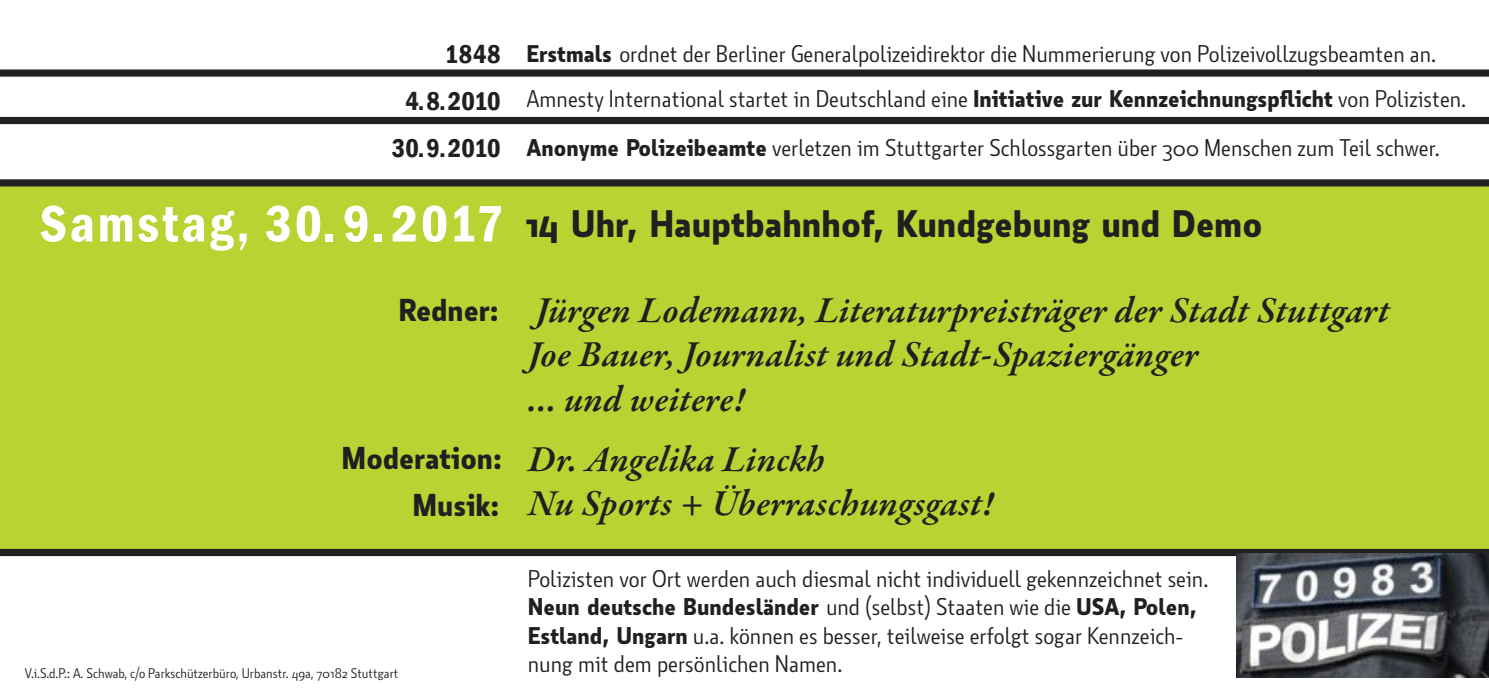
<style>
.page{position:relative;width:1489px;height:695px;background:#fff}
.page>*{position:absolute;margin:0;border:0;box-sizing:border-box;transform-origin:0 0}
.t1{font:600 condensed 53px "Franklin Gothic";letter-spacing:.05em;color:#fff}
.t2{font:italic 600 37.25px "Garamond Premr Pro";letter-spacing:.01em;color:#231f20}
.t3{font:700 37.25px "Botanika Std";color:#231f20}
.t4{font:700 30.75px "Botanika Std";color:#231f20}
.t5{font:600 condensed 26.5px "Franklin Gothic";color:#231f20}
.t6{font:23.5px/28px "Botanika Std";color:#231f20}
.t7{font:13.5px "Botanika Std";color:#231f20}
.s1{font-weight:700}
</style>
<div class="page">
<div style="left:0;top:186px;width:1488px;height:363px;background:#b8d432"></div>
<div style="left:0;top:69px;width:1488px;height:8px;background:#231f20"></div>
<div style="left:0;top:117px;width:1488px;height:7px;background:#231f20"></div>
<div style="left:0;top:179px;width:1488px;height:7px;background:#231f20"></div>
<div style="left:0;top:549px;width:1488px;height:7px;background:#231f20"></div>
<img style="left:1236px;top:553px;width:252px;height:124px">
<p class="t5" style="left:445px;top:36px;width:57px">1848</p>
<p class="t5" style="left:405px;top:84px;width:97px">4.8.2010</p>
<p class="t5" style="left:392px;top:131px;width:110px">30.9.2010</p>
<p class="t6" style="left:526px;top:39px;width:911px"><span class="s1">Erstmals</span> ordnet der Berliner Generalpolizeidirektor die Nummerierung von Polizeivollzugsbeamten an.</p>
<p class="t6" style="left:526px;top:84px;width:941px">Amnesty International startet in Deutschland eine <span class="s1">Initiative zur Kennzeichnungspflicht</span> von Polizisten.</p>
<p class="t6" style="left:526px;top:133px;width:915px"><span class="s1">Anonyme Polizeibeamte</span> verletzen im Stuttgarter Schlossgarten über 300 Menschen zum Teil schwer.</p>
<p class="t1" style="left:40px;top:188px;width:465px">Samstag, 30.9.2017</p>
<p class="t3" style="left:526px;top:198px;width:737px">14 Uhr, Hauptbahnhof, Kundgebung und Demo</p>
<p class="t4" style="left:398px;top:289px;width:102px">Redner:</p>
<p class="t2" style="left:535px;top:287px;width:855px">Jürgen Lodemann, Literaturpreisträger der Stadt Stuttgart</p>
<p class="t2" style="left:528px;top:331px;width:671px">Joe Bauer, Journalist und Stadt-Spaziergänger</p>
<p class="t2" style="left:528px;top:376px;width:218px">... und weitere!</p>
<p class="t4" style="left:341px;top:436px;width:162px">Moderation:</p>
<p class="t4" style="left:412px;top:484px;width:88px">Musik:</p>
<p class="t2" style="left:528px;top:435px;width:298px">Dr. Angelika Linckh</p>
<p class="t2" style="left:528px;top:480px;width:467px">Nu Sports + Überraschungsgast!</p>
<p class="t7" style="left:25px;top:663px;width:375px">V.i.S.d.P.: A. Schwab, c/o Parkschützerbüro, Urbanstr. 49a, 70182 Stuttgart</p>
<p class="t6" style="left:528px;top:564px;width:682px">Polizisten vor Ort werden auch diesmal nicht individuell gekennzeichnet sein.</p>
<p class="t6" style="left:528px;top:592px;width:670px"><span class="s1">Neun deutsche Bundesländer</span> und (selbst) Staaten wie die <span class="s1">USA, Polen,<br>Estland, Ungarn</span> u.a. können es besser, teilweise erfolgt sogar Kennzeich&shy;nung mit dem persönlichen Namen.</p>
</div>
